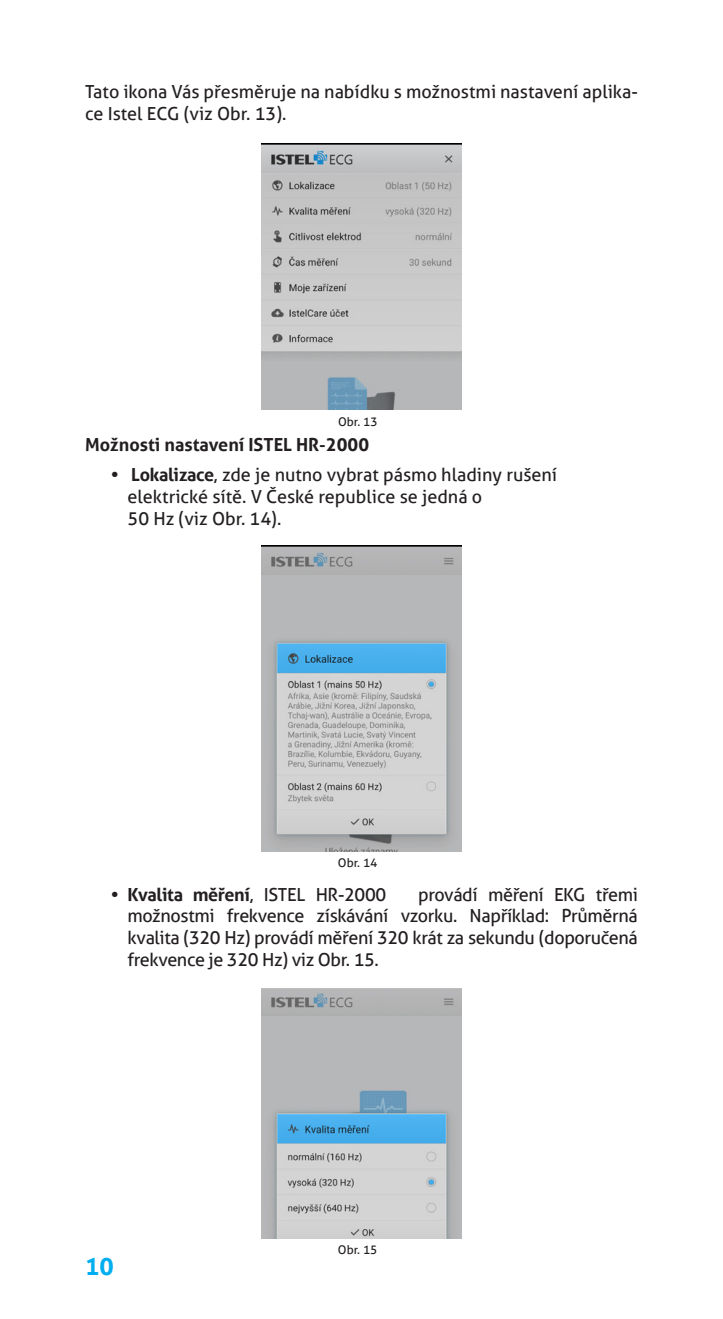
<style>
.page{position:relative;width:723px;height:1319px;background:#fff}
.page>*{position:absolute;margin:0;border:0;box-sizing:border-box;transform-origin:0 0}
.t1{font:700 24px "Aller";color:#00aeef}
.TEKST_1{font:18px/21.6px "Aller";color:#231f20}
.TEKST_2{font:700 18px "Aller";color:#231f20}
.TEKST_2-2{font:700 18px "Aller";letter-spacing:-.02em;color:#231f20}
.TEKST_1-2{font:12px "Aller";color:#231f20}
.s1{font-weight:700}
.s2{font-weight:400}
</style>
<div class="page">
<img style="left:262px;top:545px;width:199px;height:306px">
<img style="left:262px;top:988px;width:199px;height:249px">
<img style="left:262px;top:143px;width:199px;height:266px">
<p class="TEKST_1" style="left:85px;top:81px;width:554px">Tato ikona Vás přesměruje na nabídku s možnostmi nastavení aplika&shy;ce Istel ECG (viz Obr. 13).</p>
<p class="TEKST_1-2" style="left:338px;top:414px;width:41px">Obr. 13</p>
<p class="TEKST_2" style="left:85px;top:434px;width:286px">Možnosti nastavení ISTEL HR-2000</p>
<p class="TEKST_1" style="left:128px;top:464px;width:431px;text-indent:-17px"><span class="s1">• Lokalizace</span>, zde je nutno vybrat pásmo hladiny rušení elektrické sítě. V České republice se jedná o<br>50 Hz (viz Obr. 14).</p>
<p class="TEKST_1-2" style="left:338px;top:855px;width:41px">Obr. 14</p>
<p class="TEKST_2-2" style="left:111px;top:883px;width:277px">• Kvalita měření<span class="s2">, ISTEL HR-2000</span></p>
<p class="TEKST_1" style="left:128px;top:883px;width:512px;text-align:justify;text-indent:290px">provádí měření EKG třemi možnostmi frekvence získávání vzorku. Například: Průměrná kvalita (320 Hz) provádí měření 320 krát za sekundu (doporučená frekvence je 320 Hz) viz Obr. 15.</p>
<h1 class="t1" style="left:85px;top:1251px;width:30px">10</h1>
<p class="TEKST_1-2" style="left:338px;top:1242px;width:41px">Obr. 15</p>
</div>
